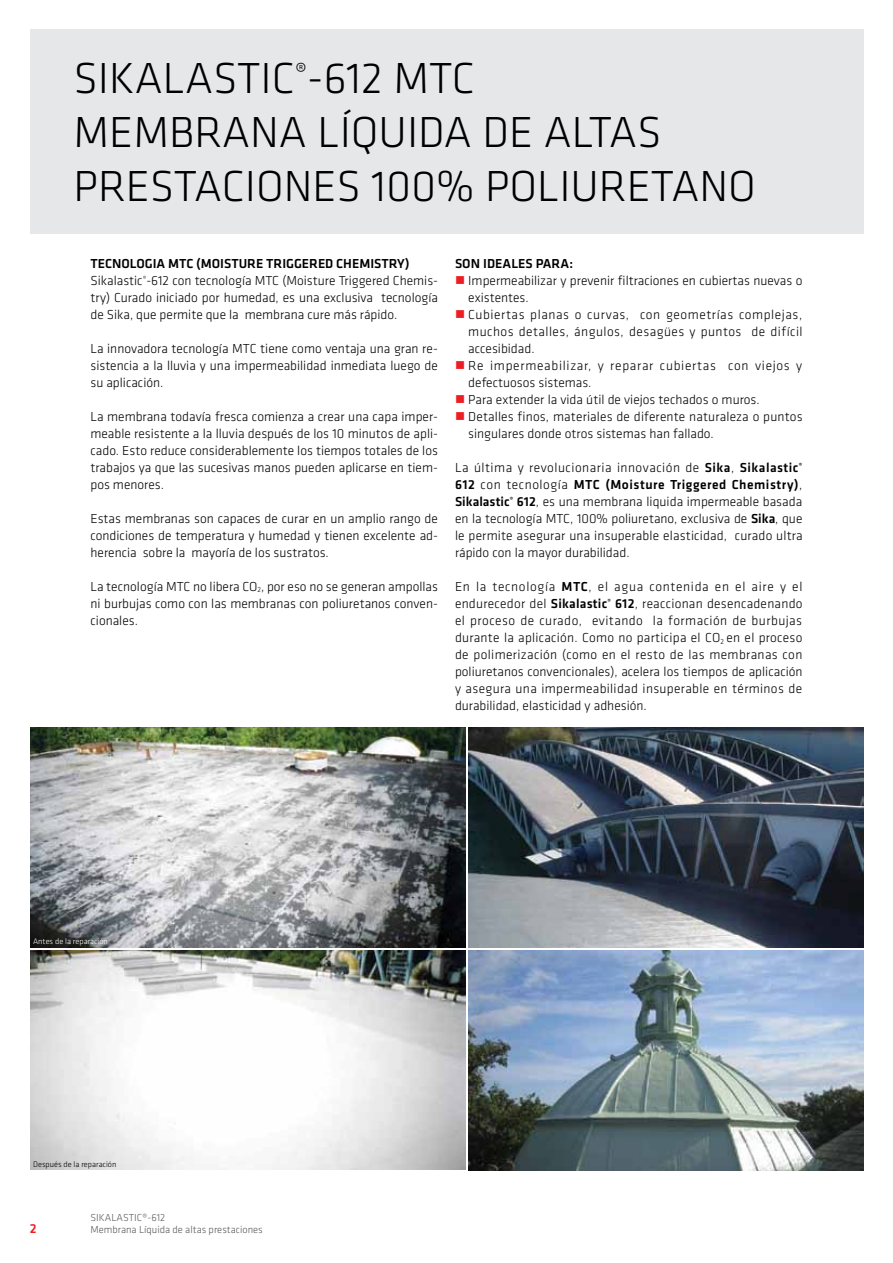
<style>
.page{position:relative;width:893px;height:1263px;background:#fff}
.page>*{position:absolute;margin:0;border:0;box-sizing:border-box;transform-origin:0 0}
.t1{font:300 45px/54px "Klavika";color:#000}
.t2{font:300 13.5px/17px "Klavika";color:#000;text-align:justify}
.t3{font:300 13.5px/17px "Klavika";letter-spacing:.05em;color:#000}
.t4{font:500 13.5px "Klavika";color:#000}
.t5{font:500 13.5px "Klavika";color:#ed1d24}
.t6{font:300 10.5px "Klavika";color:#58595b}
.t7{font:300 8.25px "Klavika";color:#000}
.t8{font:300 8.25px "Klavika";color:#fff}
.s1{font-weight:500}
.s2{color:#ed1d24}
</style>
<div class="page">
<div style="left:30px;top:30px;width:833px;height:204px;background:#e6e7e8"></div>
<img style="left:31px;top:950px;width:434px;height:220px">
<img style="left:31px;top:727px;width:434px;height:220px">
<img style="left:468px;top:727px;width:395px;height:220px">
<img style="left:468px;top:950px;width:395px;height:220px">
<h1 class="t1" style="left:74px;top:51px;width:494px;text-indent:221px"><sup>®</sup>-612 MTC<br>Membrana líqui da de altas prestaci</h1>
<h1 class="t1" style="left:73px;top:51px;width:47px">Sikalastic</h1>
<h1 class="t1" style="left:256px;top:159px;width:501px">ones 100% poliuretano</h1>
<p class="t2" style="left:91px;top:255px;width:349px;text-align:left"><span class="s1">TECNOLOGIA MTC (MOISTURE TRIGGERED CHEMISTRY)<br></span>Sikalastic<sup>®</sup>-612 con tecnología MTC (Moisture Triggered Chemis&shy;try) Curado iniciado por humedad, es una exclusiva tecnología de Sika, que permite que la membrana cure más rápido.</p>
<p class="t2" style="left:91px;top:340px;width:349px">La innovadora tecnología MTC tiene como ventaja una gran re&shy;sistencia a la lluvia y una impermeabilidad inmediata luego de su aplicación.</p>
<p class="t2" style="left:91px;top:408px;width:349px">La membrana todavía fresca comienza a crear una capa imper&shy;meable resistente a la lluvia después de los 10 minutos de apli&shy;cado. Esto reduce considerablemente los tiempos totales de los trabajos ya que las sucesivas manos pueden aplicarse en tiem&shy;pos menores.</p>
<p class="t2" style="left:91px;top:510px;width:349px">Estas membranas son capaces de curar en un amplio rango de condiciones de temperatura y humedad y tienen excelente ad&shy;herencia sobre la mayoría de los sustratos.</p>
<p class="t2" style="left:91px;top:578px;width:349px">La tecnología MTC no libera CO <sub>2</sub>, por eso no se generan ampollas ni burbujas como con las membranas con poliuretanos conven&shy;cionales.</p>
<p class="t4" style="left:455px;top:254px;width:120px">SON IDEALES PARA:</p>
<p class="t2" style="left:468px;top:272px;width:336px;text-indent:-13px"><span class="s2">■</span> Impermeabilizar y prevenir filtraciones en cubiertas nuevas o existentes.</p>
<p class="t2" style="left:468px;top:306px;width:336px;text-indent:-13px"><span class="s2">■</span> Cubiertas planas o curvas, con geometrías complejas, muchos detalles, ángulos, desagües y puntos de difícil accesibidad.</p>
<p class="t3" style="left:468px;top:357px;width:335px;text-indent:-13px"><span class="s2">■</span> Re impermeabilizar, y reparar cubiertas con viejos y defectuosos sistemas.</p>
<p class="t2" style="left:455px;top:391px;width:306px"><span class="s2">■</span> Para extender la vida útil de viejos techados o muros.</p>
<p class="t2" style="left:468px;top:408px;width:336px;text-indent:-13px"><span class="s2">■</span> Detalles finos, materiales de diferente naturaleza o puntos singulares donde otros sistemas han fallado.</p>
<p class="t2" style="left:455px;top:459px;width:349px">La última y revolucionaria innovación de <span class="s1">SIKA</span>, <span class="s1">SIKALASTIC</span><sup>® </sup><span class="s1">612</span> con tecnología <span class="s1">MTC (MOISTURE TRIGGERED CHEMISTRY)</span>, <span class="s1">SIKALASTIC</span><sup>®</sup> <span class="s1">612</span>, es una membrana liquida impermeable basada en la tecnología MTC, 100% poliuretano, exclusiva de <span class="s1">SIKA</span>, que le permite asegurar una insuperable elasticidad, curado ultra rápido con la mayor durabilidad.</p>
<p class="t2" style="left:455px;top:578px;width:349px">En la tecnología <span class="s1">MTC</span>, el agua contenida en el aire y el endurecedor del <span class="s1">SIKALASTIC</span><sup>®</sup> <span class="s1">612</span>, reaccionan desencadenando el proceso de curado, evitando la formación de burbujas durante la aplicación. Como no participa el CO <sub>2</sub> en el proceso de polimerización (como en el resto de las membranas con poliuretanos convencionales), acelera los tiempos de aplicación y asegura una impermeabilidad insuperable en términos de durabilidad, elasticidad y adhesión.</p>
<p class="t8" style="left:33px;top:936px;width:76px">Antes de la reparación</p>
<p class="t7" style="left:33px;top:1159px;width:85px">Después de la reparación</p>
<p class="t6" style="left:91px;top:1211px;width:76px">SIKALASTIC®-612</p>
<p class="t5" style="left:30px;top:1219px;width:8px">2</p>
<p class="t6" style="left:91px;top:1223px;width:174px">Membrana Líquida de altas prestaciones</p>
</div>
